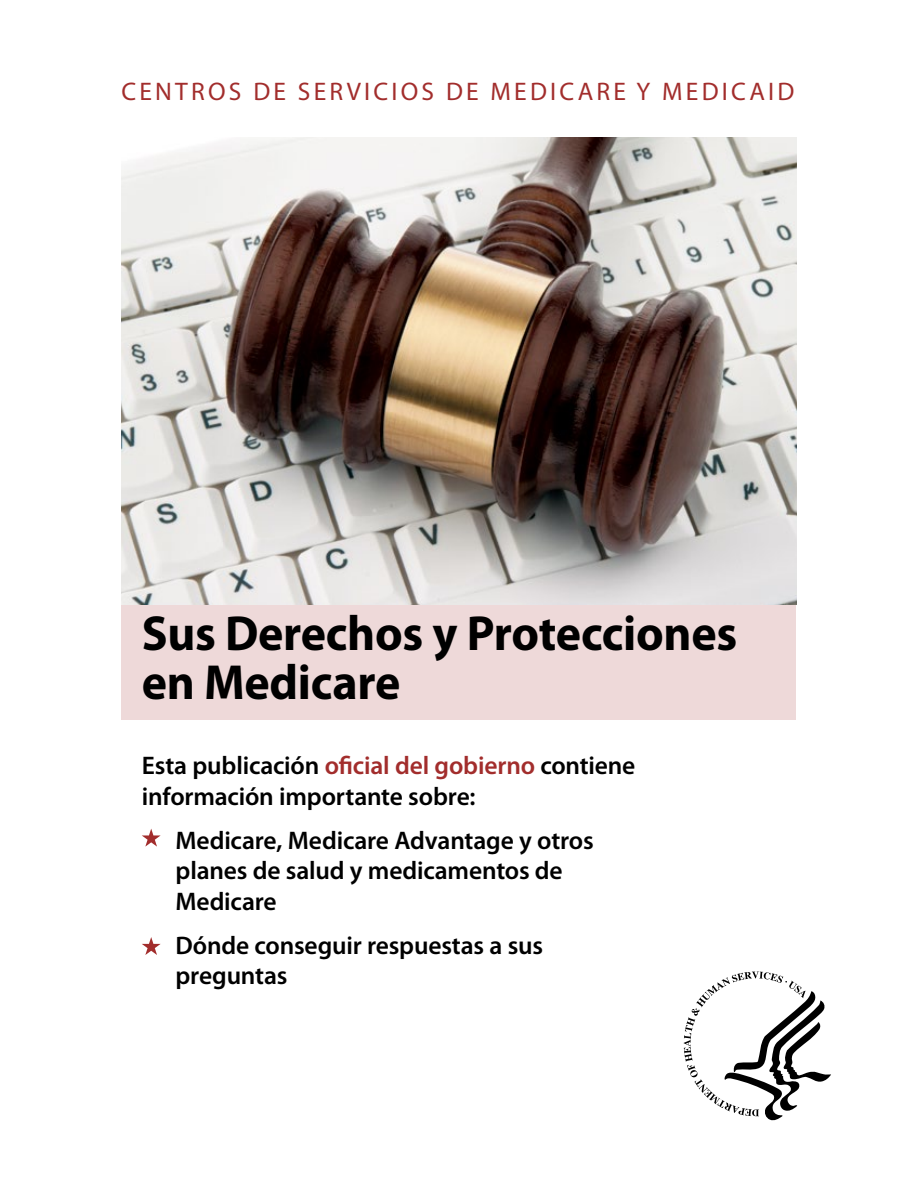
<style>
.page{position:relative;width:918px;height:1188px;background:#fff}
.page>*{position:absolute;margin:0;border:0;box-sizing:border-box;transform-origin:0 0}
.t1{font:700 49.5px/49.5px "Myriad Pro";letter-spacing:-.005em;color:#000}
.Bullets_on_front_cov{font:600 25.5px/30.6px "Myriad Pro";letter-spacing:-.01em;color:#000}
.cover_text{font:600 25.5px/30.6px "Myriad Pro";letter-spacing:-.005em;color:#000}
.t2{font:25.5px "Myriad Pro";letter-spacing:.125em;color:#a22d2c}
.s1{color:#a22d2c}
</style>
<div class="page">
<svg style="left:684px;top:972px;width:147px;height:149px"></svg>
<div style="left:122px;top:583px;width:674px;height:136px;background:#eed9d9"></div>
<svg style="left:142px;top:829px;width:19px;height:18px"></svg>
<svg style="left:142px;top:937px;width:19px;height:18px"></svg>
<img style="left:122px;top:137px;width:674px;height:468px">
<p class="t2" style="left:122px;top:76px;width:674px">CENTROS DE SERVICIOS DE MEDICARE Y MEDICAID</p>
<p class="t1" style="left:142px;top:607px;width:597px">Sus Derechos y Protecciones en Medicare</p>
<p class="cover_text" style="left:142px;top:750px;width:495px">Esta publicación <span class="s1">oficial del gobierno</span> contiene información importante sobre:</p>
<p class="Bullets_on_front_cov" style="left:176px;top:824px;width:420px">Medicare, Medicare Advantage y otros planes de salud y medicamentos de<br>Medicare</p>
<p class="Bullets_on_front_cov" style="left:176px;top:929px;width:369px">Dónde conseguir respuestas a sus preguntas</p>
</div>
